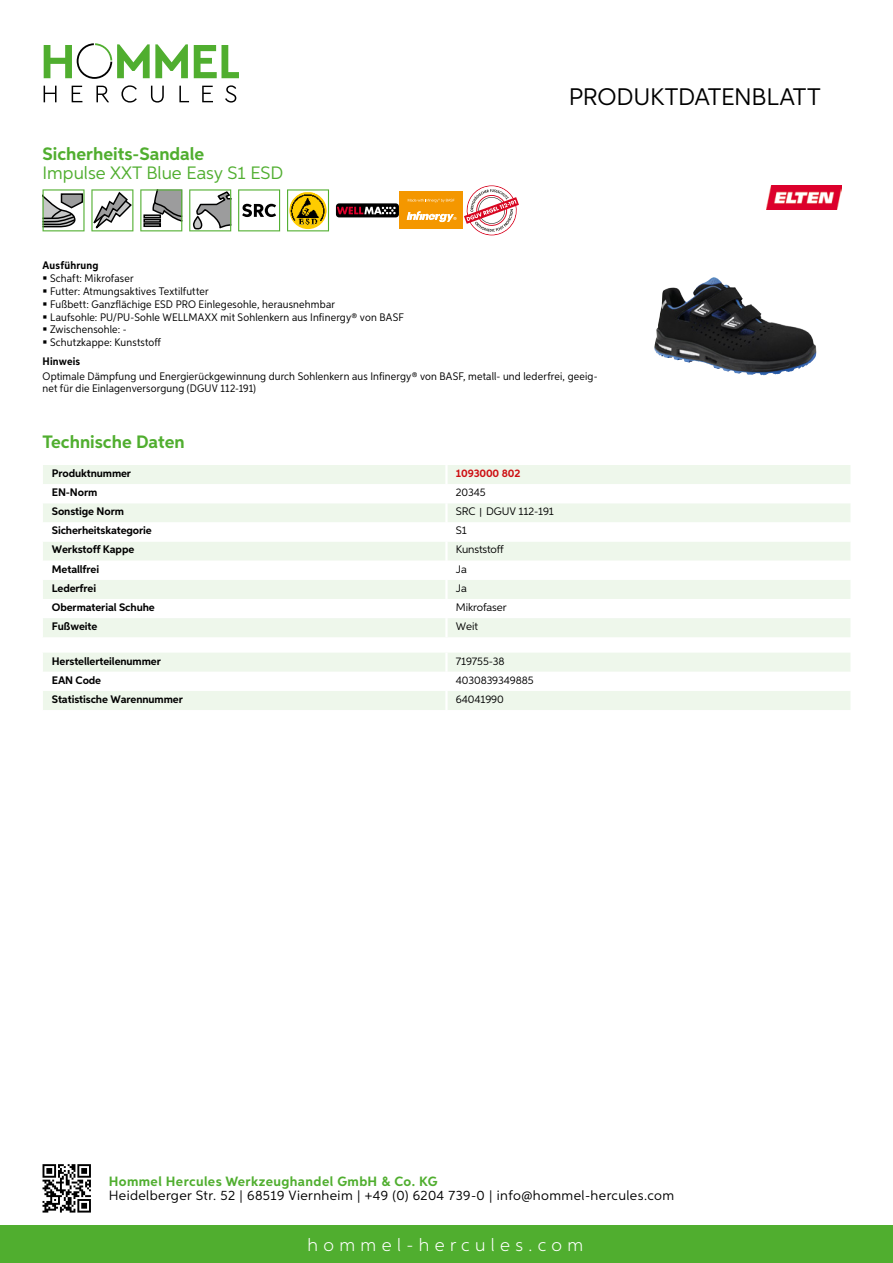
<style>
.page{position:relative;width:893px;height:1263px;background:#fff}
.page>*{position:absolute;margin:0;border:0;box-sizing:border-box;transform-origin:0 0}
.t1{font:24px "Aspira";letter-spacing:-.01em;color:#000}
.t2{font:700 18px "Aspira";color:#50ae2f}
.t3{font:18px "Aspira";color:#50ae2f}
.t4{font:300 18px "Aspira";letter-spacing:.3em;color:#fff}
.t5{font:13.5px "Aspira";letter-spacing:.03em;color:#000}
.t6{font:700 13.5px "Aspira";letter-spacing:.03em;color:#50ae2f}
.t7{font:10.95px/12.8px "Aspira Nar";letter-spacing:.015em;color:#000}
.t8{font:700 10.95px "Aspira";letter-spacing:-.01em;color:#000}
.t9{font:10.95px "Aspira";letter-spacing:-.01em;color:#000}
.t10{font:700 10.95px "Aspira Nar";letter-spacing:.02em;color:#000}
.t11{font:700 10.95px "Aspira";letter-spacing:-.01em;color:#cd1013}
.s1{font-family:"Wuerth Global";font-size:10.5px}
</style>
<div class="page">
<div style="left:0;top:1226px;width:893px;height:37px;background:#50ae2f"></div>
<svg style="left:43px;top:1164px;width:48px;height:48px"></svg>
<svg style="left:194px;top:45px;width:45px;height:33px"></svg>
<svg style="left:44px;top:43px;width:144px;height:36px"></svg>
<svg style="left:44px;top:86px;width:13px;height:16px"></svg>
<svg style="left:72px;top:86px;width:10px;height:16px"></svg>
<svg style="left:96px;top:86px;width:13px;height:16px"></svg>
<svg style="left:121px;top:85px;width:16px;height:18px"></svg>
<svg style="left:151px;top:86px;width:13px;height:17px"></svg>
<svg style="left:179px;top:86px;width:10px;height:16px"></svg>
<svg style="left:202px;top:86px;width:11px;height:16px"></svg>
<svg style="left:225px;top:85px;width:11px;height:18px"></svg>
<div style="left:43px;top:465px;width:807px;height:172px;background:#eef7eb"></div>
<svg style="left:43px;top:484px;width:807px;height:134px"></svg>
<hr style="left:445px;top:465px;width:3px;height:19px;background:#fff">
<hr style="left:445px;top:484px;width:3px;height:19px;background:#fff">
<hr style="left:445px;top:503px;width:3px;height:19px;background:#fff">
<hr style="left:445px;top:522px;width:3px;height:19px;background:#fff">
<hr style="left:445px;top:541px;width:3px;height:20px;background:#fff">
<hr style="left:445px;top:561px;width:3px;height:19px;background:#fff">
<hr style="left:445px;top:580px;width:3px;height:19px;background:#fff">
<hr style="left:445px;top:599px;width:3px;height:19px;background:#fff">
<hr style="left:445px;top:618px;width:3px;height:19px;background:#fff">
<svg style="left:43px;top:653px;width:807px;height:57px"></svg>
<hr style="left:445px;top:691px;width:3px;height:19px;background:#fff">
<svg style="left:43px;top:189px;width:90px;height:42px"></svg>
<svg style="left:140px;top:189px;width:42px;height:42px"></svg>
<svg style="left:189px;top:189px;width:42px;height:42px"></svg>
<svg style="left:238px;top:189px;width:42px;height:42px"></svg>
<svg style="left:287px;top:189px;width:42px;height:42px"></svg>
<svg style="left:336px;top:203px;width:63px;height:14px"></svg>
<svg style="left:337px;top:207px;width:59px;height:7px"></svg>
<div style="left:400px;top:206px;width:63px;height:23px;background:#f49700"></div>
<div style="left:400px;top:192px;width:63px;height:14px;background:#f49700"></div>
<svg style="left:408px;top:199px;width:47px;height:3px"></svg>
<svg style="left:407px;top:211px;width:50px;height:11px"></svg>
<svg style="left:464px;top:185px;width:55px;height:50px"></svg>
<img style="left:654px;top:277px;width:101px;height:98px">
<img style="left:766px;top:185px;width:76px;height:24px">
<h2 class="t2" style="left:43px;top:142px;width:163px">Sicherheits-Sandale</h2>
<h2 class="t3" style="left:43px;top:162px;width:240px">Impulse XXT Blue Easy S1 ESD</h2>
<h1 class="t1" style="left:569px;top:82px;width:253px">Produktdatenblatt</h1>
<p class="t10" style="left:43px;top:259px;width:58px">Ausführung</p>
<p class="t7" style="left:50px;top:272px;width:355px">Schaft: Mikrofaser<br>Futter: Atmungsaktives Textilfutter<br>Fußbett: Ganzflächige ESD PRO Einlegesohle, herausnehmbar<br>Laufsohle: PU/PU-Sohle WELLMAXX mit Sohlenkern aus Infinergy® von BASF Zwischensohle: -<br>Schutzkappe: Kunststoff</p>
<p class="t10" style="left:43px;top:355px;width:39px">Hinweis</p>
<p class="t7" style="left:43px;top:370px;width:557px;line-height:12px">Optimale Dämpfung und Energierückgewinnung durch Sohlenkern aus Infinergy® von BASF, metall- und lederfrei, geeig&shy;net für die Einlagenversorgung (DGUV 112-191)</p>
<h2 class="t2" style="left:43px;top:431px;width:144px">Technische Daten</h2>
<p class="t8" style="left:52px;top:466px;width:81px">Produktnummer</p>
<p class="t11" style="left:456px;top:466px;width:66px">1093000 802</p>
<p class="t8" style="left:52px;top:486px;width:47px">EN-Norm</p>
<p class="t9" style="left:456px;top:486px;width:31px">20345</p>
<p class="t8" style="left:52px;top:505px;width:74px">Sonstige Norm</p>
<p class="t9" style="left:456px;top:505px;width:100px">SRC <span class="s1">|</span> DGUV 112-191</p>
<p class="t8" style="left:52px;top:524px;width:101px">Sicherheitskategorie</p>
<p class="t9" style="left:456px;top:524px;width:12px">S1</p>
<p class="t8" style="left:52px;top:543px;width:84px">Werkstoff Kappe</p>
<p class="t9" style="left:456px;top:543px;width:50px">Kunststoff</p>
<p class="t8" style="left:52px;top:562px;width:49px">Metallfrei</p>
<p class="t9" style="left:456px;top:562px;width:13px">Ja</p>
<p class="t8" style="left:52px;top:581px;width:46px">Lederfrei</p>
<p class="t9" style="left:456px;top:581px;width:13px">Ja</p>
<p class="t8" style="left:52px;top:600px;width:104px">Obermaterial Schuhe</p>
<p class="t9" style="left:456px;top:600px;width:52px">Mikrofaser</p>
<p class="t8" style="left:52px;top:619px;width:47px">Fußweite</p>
<p class="t9" style="left:456px;top:620px;width:24px">Weit</p>
<p class="t8" style="left:52px;top:654px;width:111px">Herstellerteilenummer</p>
<p class="t9" style="left:456px;top:654px;width:50px">719755-38</p>
<p class="t8" style="left:52px;top:673px;width:51px">EAN Code</p>
<p class="t9" style="left:456px;top:673px;width:79px">4030839349885</p>
<p class="t8" style="left:52px;top:692px;width:132px">Statistische Warennummer</p>
<p class="t9" style="left:456px;top:692px;width:49px">64041990</p>
<p class="t6" style="left:109px;top:1172px;width:330px">Hommel Hercules Werkzeughandel GmbH &amp; Co. KG</p>
<p class="t5" style="left:109px;top:1187px;width:567px">Heidelberger Str. 52 | 68519 Viernheim | +49 (0) 6204 739-0 | info@hommel-hercules.com</p>
<h2 class="t4" style="left:307px;top:1234px;width:277px">hommel-hercules.com</h2>
</div>
